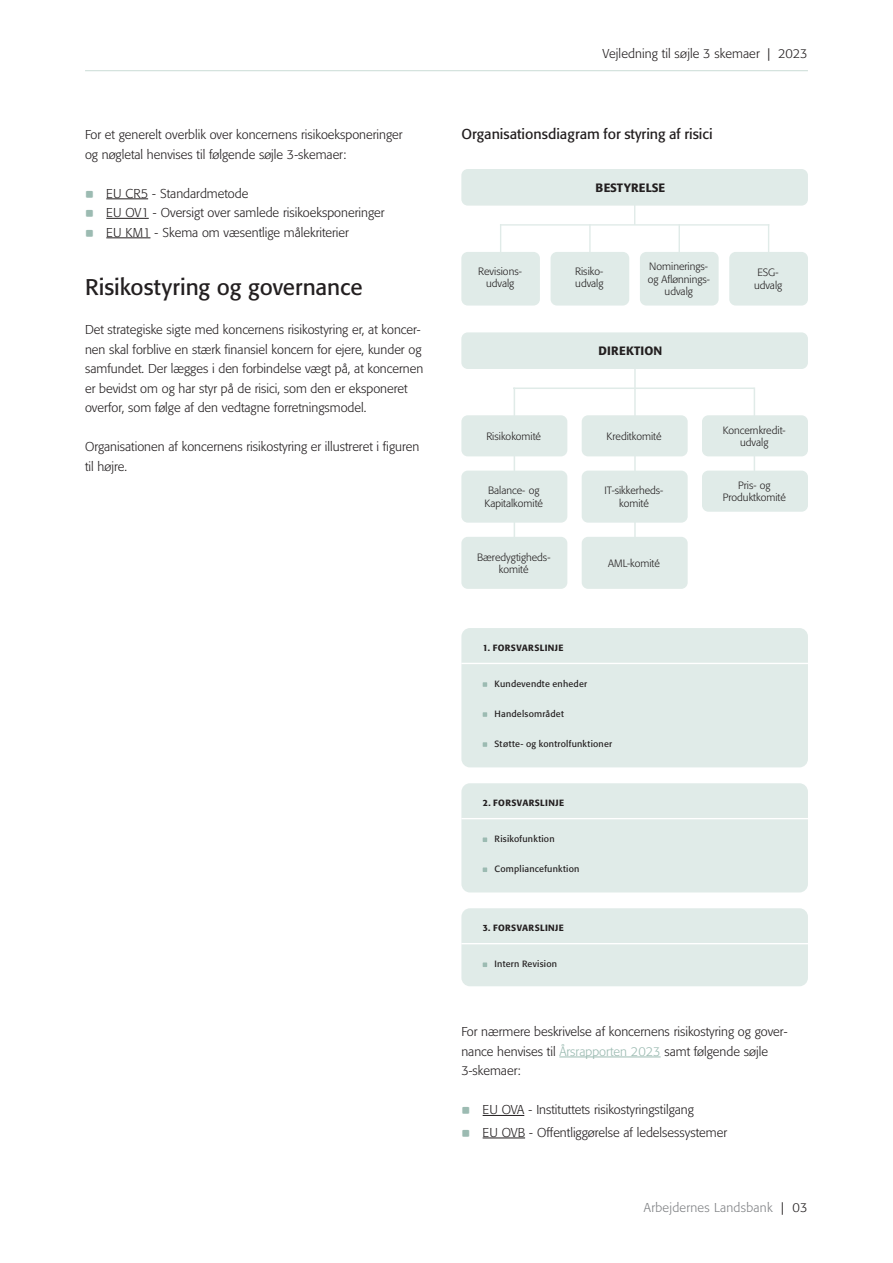
<style>
.page{position:relative;width:893px;height:1263px;background:#fff}
.page>*{position:absolute;margin:0;border:0;box-sizing:border-box;transform-origin:0 0}
.DK_rubrik{font:22.5px "Formata Std";color:#231f20}
.DK_Mellemrubrik{font:14.25px "Formata Std";color:#231f20}
.DK_brødtekst{font:300 12.75px/19.5px "Formata Std";color:#231f20}
.t1{font:300 12.75px "Formata Std";letter-spacing:.02em;color:#808285}
.DK_Tabel_tekst_reg{font:500 12px "Formata Std";letter-spacing:.01em;color:#231f20}
.DK_Tabel_tekst_reg-2{font:300 10.5px/12.6px "Formata Std";color:#231f20;text-align:center}
.DK_Kapitel_Rubrik{font:9px "Formata Std";letter-spacing:.025em;color:#231f20}
.DK_Kapitel_Rubrik-2{font:500 9px "Formata Std";letter-spacing:.045em;color:#231f20}
.s1{color:#9cbbb2}
.s2{color:#231f20}
</style>
<div class="page">
<hr style="left:85px;top:70px;width:723px;height:1px;background:#cadcd6">
<hr style="left:106px;top:198px;width:42px;height:1px;background:#231f20">
<hr style="left:106px;top:218px;width:43px;height:1px;background:#231f20">
<hr style="left:106px;top:237px;width:44px;height:1px;background:#231f20">
<hr style="left:559px;top:1056px;width:102px;height:1px;background:#9cbbb2">
<hr style="left:483px;top:1115px;width:41px;height:1px;background:#231f20">
<hr style="left:483px;top:1137px;width:42px;height:1px;background:#231f20">
<hr style="left:634px;top:171px;width:1px;height:54px;background:#e0ebe8">
<hr style="left:634px;top:334px;width:2px;height:206px;background:#e0ebe8">
<svg style="left:500px;top:226px;width:1px;height:26px"></svg>
<hr style="left:589px;top:224px;width:2px;height:29px;background:#e0ebe8">
<hr style="left:514px;top:388px;width:1px;height:186px;background:#e0ebe8">
<svg style="left:768px;top:226px;width:1px;height:26px"></svg>
<svg style="left:679px;top:226px;width:1px;height:26px"></svg>
<hr style="left:754px;top:388px;width:1px;height:93px;background:#e0ebe8">
<div style="left:640px;top:252px;width:79px;height:54px;background:#e0ebe8;border-radius:6px"></div>
<div style="left:729px;top:252px;width:79px;height:54px;background:#e0ebe8;border-radius:6px"></div>
<div style="left:702px;top:415px;width:106px;height:41px;background:#e0ebe8;border-radius:6px"></div>
<div style="left:702px;top:471px;width:106px;height:41px;background:#e0ebe8;border-radius:6px"></div>
<div style="left:551px;top:252px;width:78px;height:54px;background:#e0ebe8;border-radius:6px"></div>
<div style="left:582px;top:415px;width:106px;height:41px;background:#e0ebe8;border-radius:6px"></div>
<div style="left:582px;top:471px;width:106px;height:52px;background:#e0ebe8;border-radius:6px"></div>
<div style="left:582px;top:537px;width:106px;height:52px;background:#e0ebe8;border-radius:6px"></div>
<div style="left:461px;top:252px;width:79px;height:54px;background:#e0ebe8;border-radius:6px"></div>
<div style="left:461px;top:415px;width:106px;height:41px;background:#e0ebe8;border-radius:6px"></div>
<div style="left:461px;top:471px;width:106px;height:52px;background:#e0ebe8;border-radius:6px"></div>
<div style="left:461px;top:537px;width:106px;height:52px;background:#e0ebe8;border-radius:6px"></div>
<div style="left:461px;top:169px;width:347px;height:37px;background:#e0ebe8;border-radius:6px"></div>
<div style="left:461px;top:332px;width:347px;height:37px;background:#e0ebe8;border-radius:6px"></div>
<hr style="left:500px;top:224px;width:269px;height:2px;background:#e0ebe8">
<hr style="left:513px;top:387px;width:241px;height:2px;background:#e0ebe8">
<div style="left:461px;top:628px;width:347px;height:139px;background:#e0ebe8;border-radius:9px"></div>
<div style="left:461px;top:783px;width:347px;height:109px;background:#e0ebe8;border-radius:9px"></div>
<div style="left:461px;top:908px;width:347px;height:78px;background:#e0ebe8;border-radius:9px"></div>
<hr style="left:461px;top:663px;width:352px;height:1px;background:#fff">
<hr style="left:461px;top:818px;width:352px;height:1px;background:#fff">
<hr style="left:461px;top:943px;width:352px;height:1px;background:#fff">
<svg style="left:483px;top:682px;width:4px;height:5px"></svg>
<svg style="left:483px;top:712px;width:4px;height:5px"></svg>
<svg style="left:483px;top:742px;width:4px;height:5px"></svg>
<svg style="left:483px;top:837px;width:4px;height:5px"></svg>
<svg style="left:483px;top:867px;width:4px;height:5px"></svg>
<svg style="left:483px;top:962px;width:4px;height:5px"></svg>
<p class="DK_brødtekst" style="left:85px;top:125px;width:319px">For et generelt overblik over koncernens risikoeksponeringer og nøgletal henvises til følgende søjle 3-skemaer:</p>
<p class="DK_brødtekst" style="left:85px;top:183px;width:165px"><span class="s1">•</span> EU CR5 - Standardmetode</p>
<p class="DK_brødtekst" style="left:85px;top:203px;width:301px"><span class="s1">•</span> EU OV1 - Oversigt over samlede risikoeksponeringer</p>
<p class="DK_brødtekst" style="left:85px;top:222px;width:265px"><span class="s1">•</span> EU KM1 - Skema om væsentlige målekriterier</p>
<p class="DK_rubrik" style="left:85px;top:273px;width:279px">Risikostyring og governance</p>
<p class="DK_brødtekst" style="left:85px;top:320px;width:340px">Det strategiske sigte med koncernens risikostyring er, at koncer&shy;nen skal forblive en stærk finansiel koncern for ejere, kunder og samfundet. Der lægges i den forbindelse vægt på, at koncernen er bevidst om og har styr på de risici, som den er eksponeret overfor, som følge af den vedtagne forretningsmodel.</p>
<p class="DK_brødtekst" style="left:85px;top:437px;width:336px">Organisationen af koncernens risikostyring er illustreret i figuren til højre.</p>
<p class="DK_brødtekst" style="left:602px;top:44px;width:207px">Vejledning til søjle 3 skemaer | 2023</p>
<p class="DK_Mellemrubrik" style="left:461px;top:125px;width:253px">Organisationsdiagram for styring af risici</p>
<p class="DK_Tabel_tekst_reg" style="left:596px;top:180px;width:71px">BESTYRELSE</p>
<p class="DK_Tabel_tekst_reg-2" style="left:478px;top:265px;width:45px">Revisions&shy;udvalg</p>
<p class="DK_Tabel_tekst_reg-2" style="left:575px;top:265px;width:30px;text-align:left">Risiko&shy;udvalg</p>
<p class="DK_Tabel_tekst_reg-2" style="left:648px;top:260px;width:64px">Nominerings&shy;og Aflønnings&shy;udvalg</p>
<p class="DK_Tabel_tekst_reg-2" style="left:754px;top:267px;width:30px">ESG&shy;udvalg</p>
<p class="DK_Tabel_tekst_reg" style="left:599px;top:344px;width:65px">DIREKTION</p>
<p class="DK_Tabel_tekst_reg-2" style="left:486px;top:430px;width:56px">Risikokomité</p>
<p class="DK_Tabel_tekst_reg-2" style="left:484px;top:484px;width:60px">Balance- og<br>Kapitalkomité</p>
<p class="DK_Tabel_tekst_reg-2" style="left:477px;top:551px;width:75px">Bæredygtigheds&shy;komité</p>
<p class="DK_Tabel_tekst_reg-2" style="left:607px;top:430px;width:56px">Kreditkomité</p>
<p class="DK_Tabel_tekst_reg-2" style="left:604px;top:484px;width:60px">IT-sikkerheds&shy;komité</p>
<p class="DK_Tabel_tekst_reg-2" style="left:608px;top:557px;width:53px">AML-komité</p>
<p class="DK_Tabel_tekst_reg-2" style="left:723px;top:424px;width:64px">Koncernkredit&shy;udvalg</p>
<p class="DK_Tabel_tekst_reg-2" style="left:723px;top:479px;width:65px">Pris- og<br>Produktkomité</p>
<p class="DK_Kapitel_Rubrik-2" style="left:483px;top:642px;width:82px">1. FORSVARSLINJE</p>
<p class="DK_Kapitel_Rubrik" style="left:495px;top:678px;width:94px">Kundevendte enheder</p>
<p class="DK_Kapitel_Rubrik" style="left:495px;top:708px;width:71px">Handelsområdet</p>
<p class="DK_Kapitel_Rubrik" style="left:495px;top:738px;width:119px">Støtte- og kontrolfunktioner</p>
<p class="DK_Kapitel_Rubrik-2" style="left:483px;top:797px;width:83px">2. FORSVARSLINJE</p>
<p class="DK_Kapitel_Rubrik" style="left:495px;top:833px;width:62px">Risikofunktion</p>
<p class="DK_Kapitel_Rubrik" style="left:495px;top:863px;width:86px">Compliancefunktion</p>
<p class="DK_Kapitel_Rubrik-2" style="left:483px;top:922px;width:83px">3. FORSVARSLINJE</p>
<p class="DK_Kapitel_Rubrik" style="left:495px;top:958px;width:64px">Intern Revision</p>
<p class="DK_brødtekst" style="left:461px;top:1022px;width:327px">For nærmere beskrivelse af koncernens risikostyring og gover&shy;nance henvises til <span class="s1">Årsrapporten 2023</span> samt følgende søjle<br>3-skemaer:</p>
<p class="DK_brødtekst" style="left:461px;top:1100px;width:234px"><span class="s1">•</span> EU OVA - Instituttets risikostyringstilgang</p>
<p class="DK_brødtekst" style="left:461px;top:1122px;width:267px"><span class="s1">•</span> EU OVB - Offentliggørelse af ledelsessystemer</p>
<p class="t1" style="left:644px;top:1200px;width:165px">Arbejdernes Landsbank <span class="s2">| 03</span></p>
</div>
